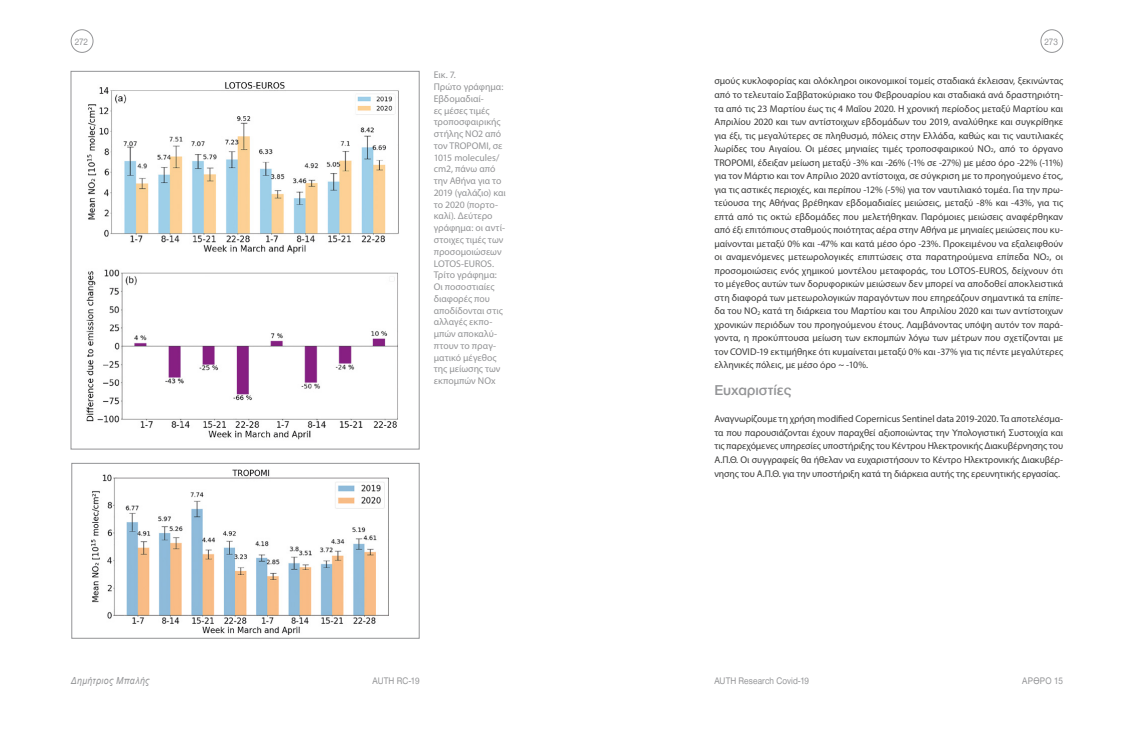
<style>
.page{position:relative;width:1134px;height:738px;background:#fff}
.page>*{position:absolute;margin:0;border:0;box-sizing:border-box;transform-origin:0 0}
.t1{font:500 15px "Helvetica Neue Greek";letter-spacing:.005em;color:#939496}
.t2{font:9.8px/13.5px "Myriad Pro";letter-spacing:-.005em;color:#3c3c3b;text-align:justify}
.t3{font:9.8px/11.7px "Myriad Pro";color:#939496}
.t4{font:9.8px "Helvetica Neue Greek";letter-spacing:.01em;color:#939496;scale:.9 1}
.t5{font:italic 9.8px "Arial";letter-spacing:.045em;color:#939496;scale:.9 1}
.s1{font-size:5.7px}
</style>
<div class="page">
<div style="left:71px;top:29px;width:22px;height:24px;border:1px solid #939496;border-radius:50%"></div>
<div style="left:1041px;top:29px;width:22px;height:24px;border:1px solid #939496;border-radius:50%"></div>
<img style="left:86px;top:82px;width:313px;height:358px">
<div style="left:71px;top:71px;width:349px;height:378px;border:1px solid #939496"></div>
<img style="left:91px;top:469px;width:298px;height:164px">
<div style="left:71px;top:462px;width:349px;height:176px;border:1px solid #939496"></div>
<p class="t4" style="left:75px;top:36px;width:16px">272</p>
<p class="t4" style="left:1044px;top:36px;width:16px">273</p>
<p class="t2" style="left:714px;top:74px;width:350px">σμούς κυκλοφορίας και ολόκληροι οικονομικοί τομείς σταδιακά έκλεισαν, ξεκινώντας από το τελευταίο Σαββατοκύριακο του Φεβρουαρίου και σταδιακά ανά δραστηριότη&shy;τα από τις 23 Μαρτίου έως τις 4 Μαΐου 2020. Η χρονική περίοδος μεταξύ Μαρτίου και Απριλίου 2020 και των αντίστοιχων εβδομάδων του 2019, αναλύθηκε και συγκρίθηκε για έξι, τις μεγαλύτερες σε πληθυσμό, πόλεις στην Ελλάδα, καθώς και τις ναυτιλιακές λωρίδες του Αιγαίου. Οι μέσες μηνιαίες τιμές τροποσφαιρικού NO<span class="s1">2</span>, από το όργανο TROPOMI, έδειξαν μείωση μεταξύ -3% και -26% (-1% σε -27%) με μέσο όρο -22% (-11%) για τον Μάρτιο και τον Απρίλιο 2020 αντίστοιχα, σε σύγκριση με το προηγούμενο έτος, για τις αστικές περιοχές, και περίπου -12% (-5%) για τον ναυτιλιακό τομέα. Για την πρω&shy;τεύουσα της Αθήνας βρέθηκαν εβδομαδιαίες μειώσεις, μεταξύ -8% και -43%, για τις επτά από τις οκτώ εβδομάδες που μελετήθηκαν. Παρόμοιες μειώσεις αναφέρθηκαν από έξι επιτόπιους σταθμούς ποιότητας αέρα στην Αθήνα με μηνιαίες μειώσεις που κυ&shy;μαίνονται μεταξύ 0% και -47% και κατά μέσο όρο -23%. Προκειμένου να εξαλειφθούν οι αναμενόμενες μετεωρολογικές επιπτώσεις στα παρατηρούμενα επίπεδα NO<span class="s1">2</span>, οι προσομοιώσεις ενός χημικού μοντέλου μεταφοράς, του LOTOS-EUROS, δείχνουν ότι το μέγεθος αυτών των δορυφορικών μειώσεων δεν μπορεί να αποδοθεί αποκλειστικά στη διαφορά των μετεωρολογικών παραγόντων που επηρεάζουν σημαντικά τα επίπε&shy;δα του NO<span class="s1">2</span> κατά τη διάρκεια του Μαρτίου και του Απριλίου 2020 και των αντίστοιχων χρονικών περιόδων του προηγούμενου έτους. Λαμβάνοντας υπόψη αυτόν τον παρά&shy;γοντα, η προκύπτουσα μείωση των εκπομπών λόγω των μέτρων που σχετίζονται με τον COVID-19 εκτιμήθηκε ότι κυμαίνεται μεταξύ 0% και -37% για τις πέντε μεγαλύτερες ελληνικές πόλεις, με μέσο όρο ~ -10%.</p>
<h1 class="t1" style="left:714px;top:382px;width:78px">Ευχαριστίες</h1>
<p class="t2" style="left:714px;top:412px;width:350px">Αναγνωρίζουμε τη χρήση modified Copernicus Sentinel data 2019-2020. Τα αποτελέσμα&shy;τα που παρουσιάζονται έχουν παραχθεί αξιοποιώντας την Υπολογιστική Συστοιχία και τις παρεχόμενες υπηρεσίες υποστήριξης του Κέντρου Ηλεκτρονικής Διακυβέρνησης του Α.Π.Θ. Οι συγγραφείς θα ήθελαν να ευχαριστήσουν το Κέντρο Ηλεκτρονικής Διακυβέρ&shy;νησης του Α.Π.Θ. για την υποστήριξη κατά τη διάρκεια αυτής της ερευνητικής εργασίας.</p>
<p class="t3" style="left:434px;top:69px;width:74px">Εικ. 7.<br>Πρώτο γράφημα:<br>Εβδομαδιαί-<br>ες μέσες τιμές τροποσφαιρικής στήλης NO2 από τον TROPOMI, σε<br>1015 molecules/ cm2, πάνω από την Αθήνα για το<br>2019 (γαλάζιο) και το 2020 (πορτο&shy;καλί). Δεύτερο γράφημα: οι αντί&shy;στοιχες τιμές των προσομοιώσεων<br>LOTOS-EUROS.<br>Τρίτο γράφημα:<br>Οι ποσοστιαίες διαφορές που αποδίδονται στις αλλαγές εκπο&shy;μπών αποκαλύ&shy;πτουν το πραγ&shy;ματικό μέγεθος της μείωσης των εκπομπών NOx</p>
<p class="t5" style="left:71px;top:673px;width:89px">Δημήτριος Μπαλής</p>
<p class="t4" style="left:1022px;top:675px;width:47px">ΆΡΘΡΟ 15</p>
<p class="t4" style="left:372px;top:675px;width:54px">AUTH RC-19</p>
<p class="t4" style="left:714px;top:675px;width:107px">AUTH Research Covid-19</p>
</div>
